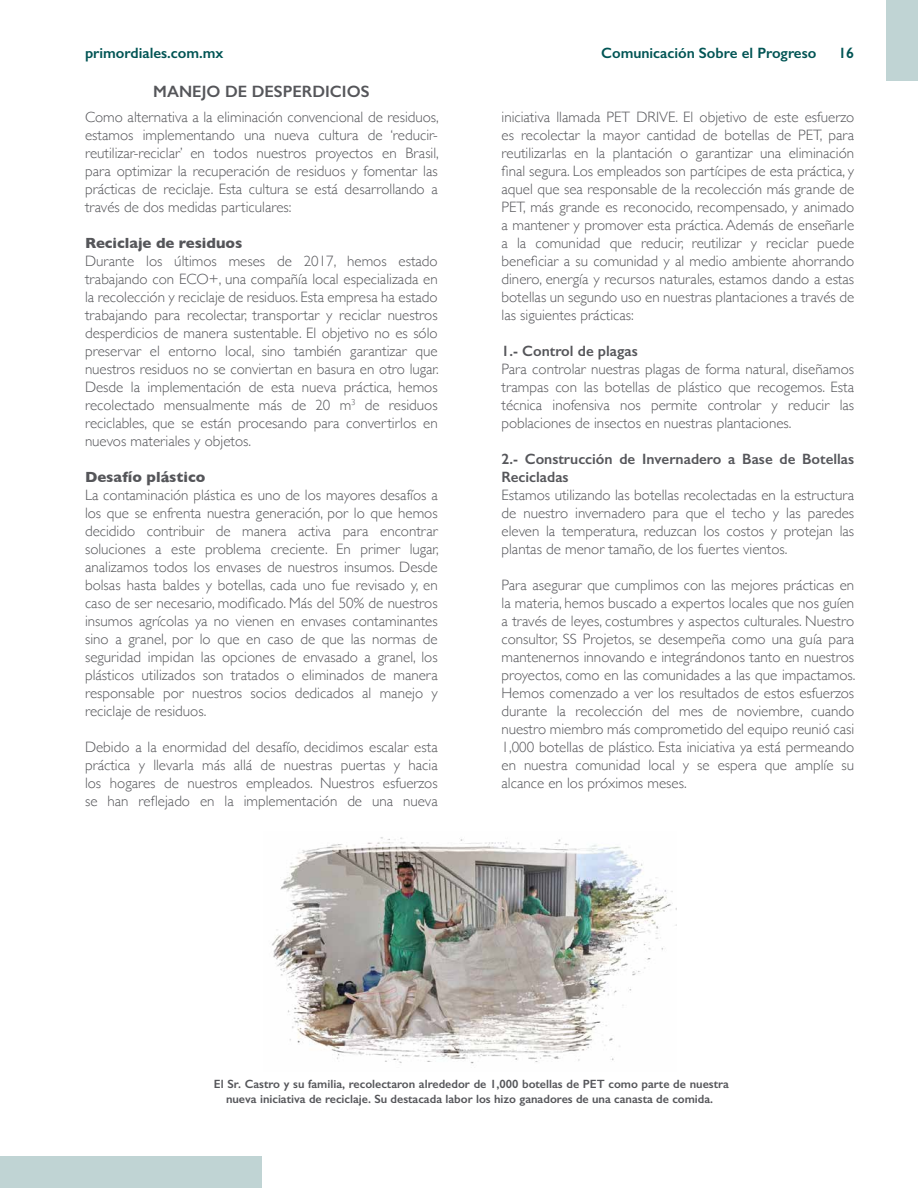
<style>
.page{position:relative;width:918px;height:1188px;background:#fff}
.page>*{position:absolute;margin:0;border:0;box-sizing:border-box;transform-origin:0 0}
.t1{font:600 16.5px "Gill Sans";color:#55565a}
.t2{font:300 15px/18px "Gill Sans";color:#55565a;text-align:justify}
.t3{font:600 15px/18px "Gill Sans";color:#55565a}
.t4{font:600 15px "Gill Sans";color:#005454}
.t5{font:700 15px "Gill Sans";color:#55565a}
.t6{font:600 12px/14.4px "Gill Sans";color:#55565a;text-align:center}
</style>
<div class="page">
<div style="left:886px;top:0;width:32px;height:81px;background:#c0d4d4"></div>
<div style="left:0;top:1156px;width:261px;height:32px;background:#c0d4d4"></div>
<img style="left:272px;top:837px;width:404px;height:227px">
<p class="t4" style="left:85px;top:44px;width:140px">primordiales.com.mx</p>
<p class="t4" style="left:601px;top:44px;width:217px">Comunicación Sobre el Progreso</p>
<p class="t4" style="left:838px;top:44px;width:17px">16</p>
<p class="t1" style="left:153px;top:81px;width:218px">MANEJO DE DESPERDICIOS</p>
<p class="t2" style="left:85px;top:107px;width:355px">Como alternativa a la eliminación convencional de residuos, estamos implementando una nueva cultura de ‘reducir&shy;reutilizar-reciclar’ en todos nuestros proyectos en Brasil, para optimizar la recuperación de residuos y fomentar las prácticas de reciclaje. Esta cultura se está desarrollando a través de dos medidas particulares:</p>
<p class="t5" style="left:85px;top:231px;width:159px">Reciclaje de residuos</p>
<p class="t2" style="left:85px;top:251px;width:355px">Durante los últimos meses de 2017, hemos estado trabajando con ECO+, una compañía local especializada en la recolección y reciclaje de residuos. Esta empresa ha estado trabajando para recolectar, transportar y reciclar nuestros desperdicios de manera sustentable. El objetivo no es sólo preservar el entorno local, sino también garantizar que nuestros residuos no se conviertan en basura en otro lugar.<br>Desde la implementación de esta nueva práctica, hemos recolectado mensualmente más de 20 m<sup>3</sup> de residuos reciclables, que se están procesando para convertirlos en nuevos materiales y objetos.</p>
<p class="t5" style="left:85px;top:465px;width:122px">Desafío plástico</p>
<p class="t2" style="left:85px;top:485px;width:355px">La contaminación plástica es uno de los mayores desafíos a los que se enfrenta nuestra generación, por lo que hemos decidido contribuir de manera activa para encontrar soluciones a este problema creciente. En primer lugar, analizamos todos los envases de nuestros insumos. Desde bolsas hasta baldes y botellas, cada uno fue revisado y, en caso de ser necesario, modificado. Más del 50% de nuestros insumos agrícolas ya no vienen en envases contaminantes sino a granel, por lo que en caso de que las normas de seguridad impidan las opciones de envasado a granel, los plásticos utilizados son tratados o eliminados de manera responsable por nuestros socios dedicados al manejo y reciclaje de residuos.</p>
<p class="t2" style="left:85px;top:737px;width:354px">Debido a la enormidad del desafío, decidimos escalar esta práctica y llevarla más allá de nuestras puertas y hacia los hogares de nuestros empleados. Nuestros esfuerzos se han reflejado en la implementación de una nueva</p>
<p class="t2" style="left:502px;top:107px;width:354px">iniciativa llamada PET DRIVE. El objetivo de este esfuerzo es recolectar la mayor cantidad de botellas de PET, para reutilizarlas en la plantación o garantizar una eliminación final segura. Los empleados son partícipes de esta práctica, y aquel que sea responsable de la recolección más grande de PET, más grande es reconocido, recompensado, y animado a mantener y promover esta práctica. Además de enseñarle a la comunidad que reducir, reutilizar y reciclar puede beneficiar a su comunidad y al medio ambiente ahorrando dinero, energía y recursos naturales, estamos dando a estas botellas un segundo uso en nuestras plantaciones a través de las siguientes prácticas:</p>
<p class="t3" style="left:502px;top:342px;width:138px">1.- Control de plagas</p>
<p class="t2" style="left:502px;top:359px;width:354px">Para controlar nuestras plagas de forma natural, diseñamos trampas con las botellas de plástico que recogemos. Esta técnica inofensiva nos permite controlar y reducir las poblaciones de insectos en nuestras plantaciones.</p>
<p class="t3" style="left:502px;top:450px;width:354px">2.- Construcción de Invernadero a Base de Botellas<br>Recicladas</p>
<p class="t2" style="left:502px;top:485px;width:354px">Estamos utilizando las botellas recolectadas en la estructura de nuestro invernadero para que el techo y las paredes eleven la temperatura, reduzcan los costos y protejan las plantas de menor tamaño, de los fuertes vientos.</p>
<p class="t2" style="left:502px;top:575px;width:355px">Para asegurar que cumplimos con las mejores prácticas en la materia, hemos buscado a expertos locales que nos guíen a través de leyes, costumbres y aspectos culturales. Nuestro consultor, SS Projetos, se desempeña como una guía para mantenernos innovando e integrándonos tanto en nuestros proyectos, como en las comunidades a las que impactamos.<br>Hemos comenzado a ver los resultados de estos esfuerzos durante la recolección del mes de noviembre, cuando nuestro miembro más comprometido del equipo reunió casi 1,000 botellas de plástico. Esta iniciativa ya está permeando en nuestra comunidad local y se espera que amplíe su alcance en los próximos meses.</p>
<p class="t6" style="left:214px;top:1077px;width:517px">El Sr. Castro y su familia, recolectaron alrededor de 1,000 botellas de PET como parte de nuestra nueva iniciativa de reciclaje. Su destacada labor los hizo ganadores de una canasta de comida.</p>
</div>
